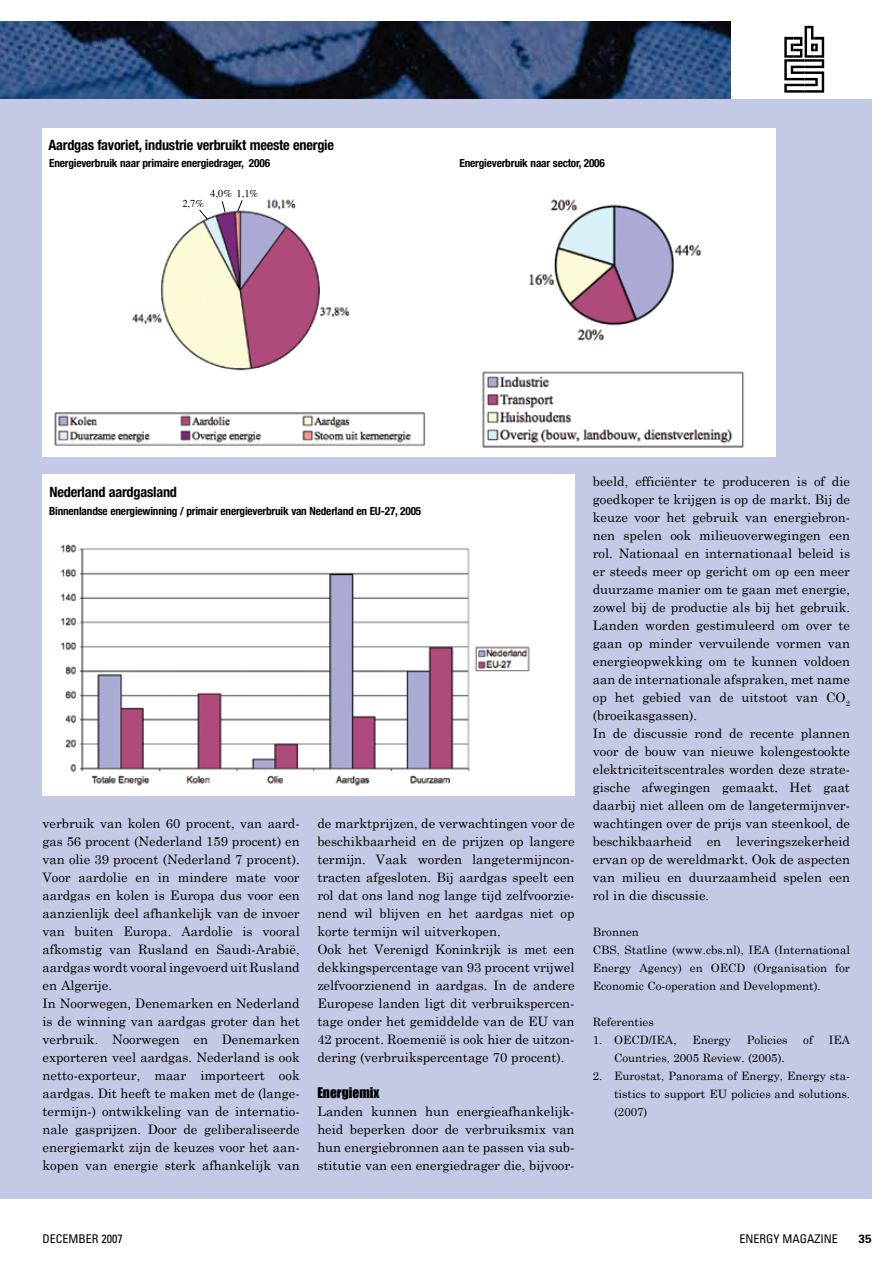
<style>
.page{position:relative;width:893px;height:1263px;background:#fff}
.page>*{position:absolute;margin:0;border:0;box-sizing:border-box;transform-origin:0 0}
.t1{font:700 condensed 14.25px "Helvetica Neue";letter-spacing:-.015em;color:#000}
.t2{font:13.5px "Impact";color:#000}
.t3{font:13.05px/18px "Century Schoolbook";color:#000}
.t4{font:condensed 12px "Univers";color:#000}
.t5{font:700 12px "Univers";color:#000}
.t6{font:11.55px/18px "Century Schoolbook";color:#000}
.t7{font:700 condensed 11.25px "Helvetica Neue";letter-spacing:-.015em;color:#000}
.t8{font:10.5px "Times";color:#000}
</style>
<div class="page">
<div style="left:0;top:21px;width:872px;height:1178px;background:#c4cae5"></div>
<div style="left:731px;top:21px;width:141px;height:77px;background:#fff"></div>
<svg style="left:784px;top:26px;width:40px;height:67px"></svg>
<img style="left:0;top:21px;width:731px;height:77px">
<div style="left:43px;top:128px;width:412px;height:328px;background:#fff"></div>
<img style="left:54px;top:199px;width:372px;height:247px">
<div style="left:43px;top:474px;width:532px;height:321px;background:#fff"></div>
<img style="left:60px;top:544px;width:470px;height:242px">
<div style="left:455px;top:128px;width:320px;height:328px;background:#fff"></div>
<img style="left:482px;top:199px;width:262px;height:249px">
<div style="left:113px;top:196px;width:98px;height:17px;background:#fff"></div>
<div style="left:162px;top:192px;width:98px;height:17px;background:#fff"></div>
<svg style="left:199px;top:209px;width:9px;height:11px"></svg>
<svg style="left:221px;top:201px;width:5px;height:12px"></svg>
<svg style="left:237px;top:200px;width:6px;height:12px"></svg>
<p class="t1" style="left:49px;top:136px;width:287px">Aardgas favoriet, industrie verbruikt meeste energie</p>
<p class="t7" style="left:49px;top:156px;width:222px">Energieverbruik naar primaire energiedrager, 2006</p>
<p class="t7" style="left:459px;top:156px;width:147px">Energieverbruik naar sector, 2006</p>
<p class="t8" style="left:210px;top:184px;width:50px">4,0% 1,1%</p>
<p class="t8" style="left:182px;top:194px;width:23px">2,7%</p>
<p class="t1" style="left:49px;top:484px;width:129px">Nederland aardgasland</p>
<p class="t7" style="left:49px;top:504px;width:374px">Binnenlandse energiewinning / primair energieverbruik van Nederland en EU-27, 2005</p>
<p class="t3" style="left:43px;top:814px;width:259px">verbruik van kolen 60 procent, van aard&shy;gas 56 procent (Nederland 159 procent) en van olie 39 procent (Nederland 7 procent).<br>Voor aardolie en in mindere mate voor aardgas en kolen is Europa dus voor een aanzienlijk deel afhankelijk van de invoer van buiten Europa. Aardolie is vooral afkomstig van Rusland en Saudi-Arabië, aardgas wordt vooral ingevoerd uit Rusland en Algerije.<br>In Noorwegen, Denemarken en Nederland is de winning van aardgas groter dan het verbruik. Noorwegen en Denemarken exporteren veel aardgas. Nederland is ook netto-exporteur, maar importeert ook aardgas. Dit heeft te maken met de (lange&shy;termijn-) ontwikkeling van de internatio&shy;nale gasprijzen. Door de geliberaliseerde energiemarkt zijn de keuzes voor het aan&shy;kopen van energie sterk afhankelijk van</p>
<p class="t3" style="left:317px;top:814px;width:259px">de marktprijzen, de verwachtingen voor de beschikbaarheid en de prijzen op langere termijn. Vaak worden langetermijncon&shy;tracten afgesloten. Bij aardgas speelt een rol dat ons land nog lange tijd zelfvoorzie&shy;nend wil blijven en het aardgas niet op korte termijn wil uitverkopen.<br>Ook het Verenigd Koninkrijk is met een dekkingspercentage van 93 procent vrijwel zelfvoorzienend in aardgas. In de andere Europese landen ligt dit verbruikspercen&shy;tage onder het gemiddelde van de EU van 42 procent. Roemenië is ook hier de uitzon&shy;dering (verbruikspercentage 70 procent).</p>
<p class="t2" style="left:317px;top:1084px;width:63px">Energiemix</p>
<p class="t3" style="left:317px;top:1102px;width:259px;text-align:justify">Landen kunnen hun energieafhankelijk&shy;heid beperken door de verbruiksmix van hun energiebronnen aan te passen via sub&shy;stitutie van een energiedrager die, bijvoor-</p>
<p class="t3" style="left:593px;top:472px;width:259px">beeld, efficiënter te produceren is of die goedkoper te krijgen is op de markt. Bij de keuze voor het gebruik van energiebron&shy;nen spelen ook milieuoverwegingen een rol. Nationaal en internationaal beleid is er steeds meer op gericht om op een meer duurzame manier om te gaan met energie, zowel bij de productie als bij het gebruik.<br>Landen worden gestimuleerd om over te gaan op minder vervuilende vormen van energieopwekking om te kunnen voldoen aan de internationale afspraken, met name op het gebied van de uitstoot van CO<sub>2 </sub>(broeikasgassen).<br>In de discussie rond de recente plannen voor de bouw van nieuwe kolengestookte elektriciteitscentrales worden deze strate&shy;gische afwegingen gemaakt. Het gaat daarbij niet alleen om de langetermijnver&shy;wachtingen over de prijs van steenkool, de beschikbaarheid en leveringszekerheid ervan op de wereldmarkt. Ook de aspecten van milieu en duurzaamheid spelen een rol in die discussie.</p>
<p class="t6" style="left:593px;top:923px;width:259px">Bronnen<br>CBS, Statline (www.cbs.nl), IEA (International Energy Agency) en OECD (Organisation for Economic Co-operation and Development).</p>
<p class="t6" style="left:593px;top:1013px;width:62px">Referenties</p>
<p class="t6" style="left:593px;top:1031px;width:85px">1. OECD/IEA,</p>
<p class="t6" style="left:692px;top:1031px;width:40px">Energy</p>
<p class="t6" style="left:747px;top:1031px;width:42px">Policies</p>
<p class="t6" style="left:803px;top:1031px;width:11px">of</p>
<p class="t6" style="left:829px;top:1031px;width:23px">IEA</p>
<p class="t6" style="left:614px;top:1049px;width:172px">Countries, 2005 Review. (2005).</p>
<p class="t6" style="left:614px;top:1067px;width:237px;text-align:justify;text-indent:-21px">2. Eurostat, Panorama of Energy, Energy sta&shy;tistics to support EU policies and solutions. (2007)</p>
<p class="t4" style="left:43px;top:1231px;width:82px">D ECEMB ER 2007</p>
<p class="t4" style="left:739px;top:1231px;width:100px">ENERGY MAGAZINE</p>
<p class="t5" style="left:858px;top:1231px;width:15px">35</p>
</div>
